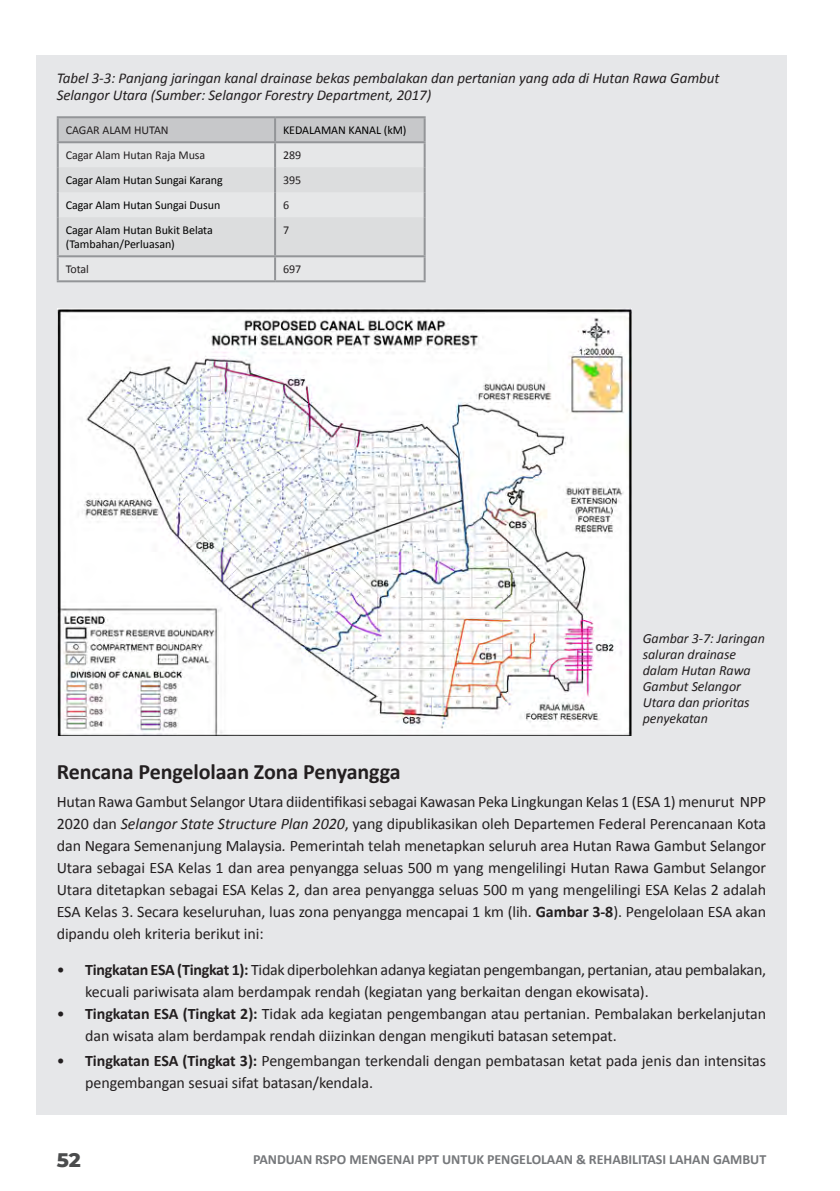
<style>
.page{position:relative;width:840px;height:1191px;background:#fff}
.page>*{position:absolute;margin:0;border:0;box-sizing:border-box;transform-origin:0 0}
.SUB_BAB{font:700 22px "Calibri";letter-spacing:-.005em;color:#231f20}
.t1{font:800 20px "Montserrat";color:#4b4c4d}
.PARAGRAF_MINGGIR{font:16px/22px "Calibri";letter-spacing:-.005em;color:#231f20;text-align:justify}
.Number-minggir_1{font:16px/22px "Calibri";letter-spacing:-.005em;color:#231f20}
.Number-minggir_1_jrk{font:16px/22px "Calibri";letter-spacing:-.015em;color:#231f20}
.JUDUL-TABEL{font:italic 15px/17px "Calibri";letter-spacing:-.005em;color:#231f20}
.KET-GAMBAR{font:italic 14px/16px "Calibri";letter-spacing:-.005em;color:#231f20}
.t2{font:700 14px "Calibri";letter-spacing:-.005em;color:#76787b}
.PARAGRAF_MINGGIR-2{font:12px/14px "Calibri";letter-spacing:-.005em;color:#000}
.PARAGRAF_MINGGIR-3{font:12px "Calibri";letter-spacing:-.005em;color:#231f20}
.s1{font-style:italic}
.s2{font-weight:700}
</style>
<div class="page">
<div style="left:36px;top:55px;width:750px;height:1059px;background:#e6e7e9"></div>
<div style="left:59px;top:118px;width:364px;height:23px;background:#c7c8ca"></div>
<svg style="left:59px;top:143px;width:364px;height:115px"></svg>
<svg style="left:59px;top:167px;width:364px;height:88px"></svg>
<hr style="left:57px;top:116px;width:218px;height:2px;background:#939598">
<hr style="left:275px;top:116px;width:150px;height:2px;background:#939598">
<hr style="left:57px;top:141px;width:218px;height:2px;background:#939598">
<hr style="left:275px;top:141px;width:150px;height:2px;background:#939598">
<hr style="left:57px;top:255px;width:218px;height:2px;background:#939598">
<hr style="left:275px;top:255px;width:150px;height:2px;background:#939598">
<hr style="left:57px;top:280px;width:218px;height:2px;background:#939598">
<hr style="left:275px;top:280px;width:150px;height:2px;background:#939598">
<hr style="left:57px;top:118px;width:2px;height:23px;background:#939598">
<hr style="left:57px;top:143px;width:2px;height:24px;background:#939598">
<hr style="left:57px;top:167px;width:2px;height:25px;background:#939598">
<hr style="left:57px;top:192px;width:2px;height:25px;background:#939598">
<hr style="left:57px;top:217px;width:2px;height:38px;background:#939598">
<hr style="left:57px;top:257px;width:2px;height:23px;background:#939598">
<hr style="left:274px;top:118px;width:2px;height:23px;background:#939598">
<hr style="left:423px;top:118px;width:2px;height:23px;background:#939598">
<hr style="left:274px;top:143px;width:2px;height:24px;background:#939598">
<hr style="left:423px;top:143px;width:2px;height:24px;background:#939598">
<hr style="left:274px;top:167px;width:2px;height:25px;background:#939598">
<hr style="left:423px;top:167px;width:2px;height:25px;background:#939598">
<hr style="left:274px;top:192px;width:2px;height:25px;background:#939598">
<hr style="left:423px;top:192px;width:2px;height:25px;background:#939598">
<hr style="left:274px;top:217px;width:2px;height:38px;background:#939598">
<hr style="left:423px;top:217px;width:2px;height:38px;background:#939598">
<hr style="left:274px;top:257px;width:2px;height:23px;background:#939598">
<hr style="left:423px;top:257px;width:2px;height:23px;background:#939598">
<img style="left:57px;top:308px;width:573px;height:428px">
<p class="JUDUL-TABEL" style="left:57px;top:69px;width:663px">Tabel 3-3: Panjang jaringan kanal drainase bekas pembalakan dan pertanian yang ada di Hutan Rawa Gambut<br>Selangor Utara (Sumber: Selangor Forestry Department, 2017)</p>
<p class="PARAGRAF_MINGGIR-3" style="left:66px;top:123px;width:104px">CAGAR ALAM HUTAN</p>
<p class="PARAGRAF_MINGGIR-2" style="left:283px;top:123px;width:125px">KEDALAMAN KANAL (kM)</p>
<p class="PARAGRAF_MINGGIR-3" style="left:66px;top:148px;width:141px">Cagar Alam Hutan Raja Musa</p>
<p class="PARAGRAF_MINGGIR-3" style="left:283px;top:148px;width:20px">289</p>
<p class="PARAGRAF_MINGGIR-2" style="left:66px;top:173px;width:158px">Cagar Alam Hutan Sungai Karang</p>
<p class="PARAGRAF_MINGGIR-3" style="left:283px;top:173px;width:20px">395</p>
<p class="PARAGRAF_MINGGIR-2" style="left:66px;top:198px;width:156px">Cagar Alam Hutan Sungai Dusun</p>
<p class="PARAGRAF_MINGGIR-3" style="left:283px;top:198px;width:8px">6</p>
<p class="PARAGRAF_MINGGIR-2" style="left:66px;top:223px;width:148px">Cagar Alam Hutan Bukit Belata (Tambahan/Perluasan)</p>
<p class="PARAGRAF_MINGGIR-3" style="left:283px;top:223px;width:8px">7</p>
<p class="PARAGRAF_MINGGIR-3" style="left:66px;top:262px;width:25px">Total</p>
<p class="PARAGRAF_MINGGIR-3" style="left:283px;top:262px;width:20px">697</p>
<p class="KET-GAMBAR" style="left:642px;top:630px;width:123px">Gambar 3-7: Jaringan saluran drainase dalam Hutan Rawa<br>Gambut Selangor<br>Utara dan prioritas penyekatan</p>
<p class="SUB_BAB" style="left:57px;top:756px;width:345px">Rencana Pengelolaan Zona Penyangga</p>
<p class="PARAGRAF_MINGGIR" style="left:57px;top:790px;width:710px">Hutan Rawa Gambut Selangor Utara diidentifikasi sebagai Kawasan Peka Lingkungan Kelas 1 (ESA 1) menurut NPP 2020 dan <span class="s1">Selangor State Structure Plan 2020</span>, yang dipublikasikan oleh Departemen Federal Perencanaan Kota dan Negara Semenanjung Malaysia<span class="s1">.</span> Pemerintah telah menetapkan seluruh area Hutan Rawa Gambut Selangor Utara sebagai ESA Kelas 1 dan area penyangga seluas 500 m yang mengelilingi Hutan Rawa Gambut Selangor Utara ditetapkan sebagai ESA Kelas 2, dan area penyangga seluas 500 m yang mengelilingi ESA Kelas 2 adalah ESA Kelas 3. Secara keseluruhan, luas zona penyangga mencapai 1 km (lih. <span class="s2">Gambar 3-8</span>). Pengelolaan ESA akan dipandu oleh kriteria berikut ini:</p>
<p class="Number-minggir_1_jrk" style="left:85px;top:958px;width:682px;text-indent:-28px">• <span class="s2">Tingkatan ESA (Tingkat 1):</span> Tidak diperbolehkan adanya kegiatan pengembangan, pertanian, atau pembalakan, kecuali pariwisata alam berdampak rendah (kegiatan yang berkaitan dengan ekowisata).</p>
<p class="Number-minggir_1" style="left:85px;top:1002px;width:682px;text-indent:-28px">• <span class="s2">Tingkatan ESA (Tingkat 2):</span> Tidak ada kegiatan pengembangan atau pertanian. Pembalakan berkelanjutan dan wisata alam berdampak rendah diizinkan dengan mengikuti batasan setempat.</p>
<p class="Number-minggir_1" style="left:85px;top:1049px;width:682px;text-indent:-28px">• <span class="s2">Tingkatan ESA (Tingkat 3):</span> Pengembangan terkendali dengan pembatasan ketat pada jenis dan intensitas pengembangan sesuai sifat batasan/kendala.</p>
<p class="t1" style="left:57px;top:1145px;width:26px">52</p>
<p class="t2" style="left:253px;top:1149px;width:514px">PANDUAN RSPO MENGENAI PPT UNTUK PENGELOLAAN &amp; REHABILITASI LAHAN GAMBUT</p>
</div>
